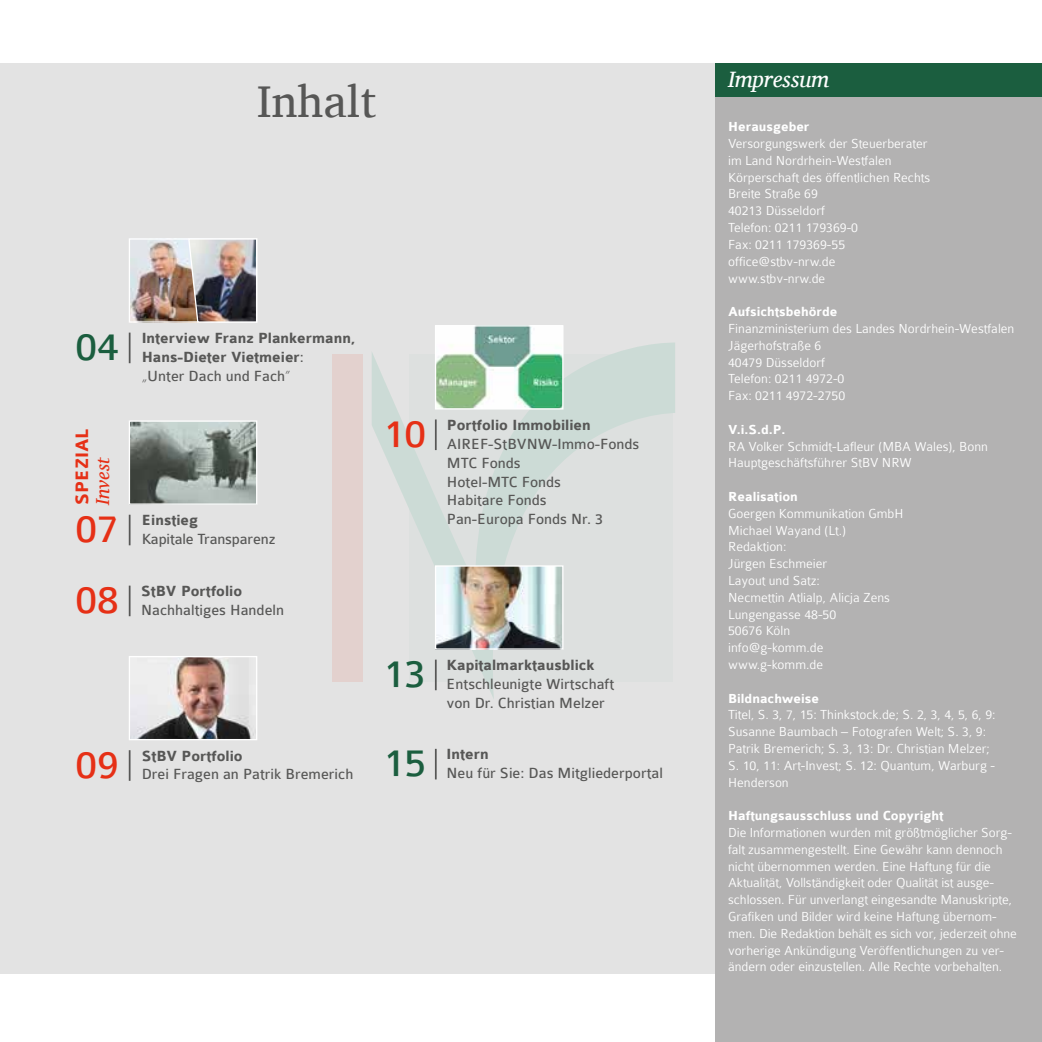
<style>
.page{position:relative;width:1042px;height:1042px;background:#fff}
.page>*{position:absolute;margin:0;border:0;box-sizing:border-box;transform-origin:0 0}
.t1{font:45.5px "Charis SIL";color:#575756}
.t2{font:42px "Colaborate";color:#e63016}
.t3{font:42px "Colaborate";color:#1b5e3f}
.t4{font:italic 22.75px "Charis SIL";color:#fff}
.t5{font:700 19.25px "Colaborate";color:#e63016}
.t6{font:italic 19.25px "Charis SIL";letter-spacing:-.005em;color:#e63016}
.t7{font:15.75px/18.9px "Colaborate";color:#575756}
.t8{font:700 15.75px/18.9px "Colaborate";color:#575756}
.t9{font:300 14px/16.8px "Colaborate";color:#fff}
.t10{font:700 14px "Colaborate";color:#fff}
.s1{font-weight:400}
.s2{font-weight:100}
</style>
<div class="page">
<div style="left:0;top:63px;width:734px;height:910px;background:#e3e3e3"></div>
<svg style="left:372px;top:336px;width:303px;height:363px"></svg>
<div style="left:332px;top:354px;width:31px;height:327px;background:#e3d1ce"></div>
<div style="left:716px;top:95px;width:326px;height:947px;background:#b3b2b2"></div>
<div style="left:716px;top:63px;width:326px;height:34px;background:#1b5e3f"></div>
<hr style="left:129px;top:585px;width:1px;height:31px;background:#575756">
<img style="left:131px;top:240px;width:56px;height:81px">
<div style="left:129px;top:238px;width:128px;height:85px;border:1px solid #fff"></div>
<img style="left:187px;top:238px;width:71px;height:85px">
<hr style="left:129px;top:333px;width:1px;height:30px;background:#575756">
<hr style="left:129px;top:515px;width:1px;height:30px;background:#575756">
<img style="left:131px;top:422px;width:124px;height:81px">
<div style="left:129px;top:420px;width:128px;height:85px;border:1px solid #fff"></div>
<hr style="left:129px;top:750px;width:1px;height:31px;background:#575756">
<img style="left:131px;top:658px;width:120px;height:80px">
<div style="left:129px;top:656px;width:128px;height:84px;border:1px solid #fff"></div>
<img style="left:437px;top:567px;width:124px;height:81px">
<div style="left:435px;top:565px;width:128px;height:85px;border:1px solid #fff"></div>
<hr style="left:435px;top:659px;width:2px;height:31px;background:#575756">
<hr style="left:435px;top:749px;width:2px;height:30px;background:#575756">
<hr style="left:435px;top:419px;width:2px;height:31px;background:#575756">
<img style="left:437px;top:327px;width:124px;height:80px">
<div style="left:435px;top:325px;width:128px;height:84px;border:1px solid #fff"></div>
<h1 class="t1" style="left:257px;top:75px;width:121px">Inhalt</h1>
<h2 class="t3" style="left:76px;top:325px;width:45px">04</h2>
<p class="t8" style="left:142px;top:329px;width:215px">Interview Franz Plankermann,<br>Hans-Dieter Vietmeier<span class="s1">:<br></span><span class="s2">„</span><span class="s1">Unter Dach und Fach</span><span class="s2">”</span></p>
<h3 class="t5" style="left:72px;top:505px;width:77px;rotate:-90deg">SPEZIAL</h3>
<h3 class="t6" style="left:91px;top:505px;width:49px;rotate:-90deg">Invest</h3>
<h2 class="t2" style="left:76px;top:507px;width:45px">07</h2>
<p class="t8" style="left:142px;top:511px;width:58px">Einstieg</p>
<p class="t7" style="left:142px;top:530px;width:135px">Kapitale Transparenz</p>
<h2 class="t2" style="left:76px;top:578px;width:45px">08</h2>
<p class="t8" style="left:141px;top:582px;width:102px">StBV Portfolio</p>
<p class="t7" style="left:141px;top:600px;width:144px">Nachhaltiges Handeln</p>
<h2 class="t2" style="left:76px;top:743px;width:45px">09</h2>
<p class="t8" style="left:142px;top:746px;width:102px">StBV Portfolio</p>
<p class="t7" style="left:142px;top:765px;width:213px">Drei Fragen an Patrik Bremerich</p>
<h2 class="t2" style="left:383px;top:412px;width:45px">10</h2>
<p class="t8" style="left:447px;top:416px;width:145px">Portfolio Immobilien</p>
<p class="t7" style="left:447px;top:434px;width:194px">AIREF-StBVNW-Immo-Fonds<br>MTC Fonds<br>Hotel-MTC Fonds<br>Habitare Fonds<br>Pan-Europa Fonds Nr. 3</p>
<h2 class="t3" style="left:383px;top:652px;width:45px">13</h2>
<p class="t8" style="left:446px;top:656px;width:149px">Kapitalmarktausblick</p>
<p class="t7" style="left:446px;top:674px;width:169px">Entschleunigte Wirtschaft von Dr. Christian Melzer</p>
<h2 class="t3" style="left:383px;top:741px;width:45px">15</h2>
<p class="t8" style="left:446px;top:745px;width:44px">Intern</p>
<p class="t7" style="left:446px;top:764px;width:218px">Neu für Sie: Das Mitgliederportal</p>
<h3 class="t4" style="left:728px;top:66px;width:102px">Impressum</h3>
<p class="t10" style="left:728px;top:120px;width:83px">Herausgeber</p>
<p class="t9" style="left:728px;top:135px;width:204px">Versorgungswerk der Steuerberater im Land Nordrhein-Westfalen<br>Körperschaft des öffentlichen Rechts<br>Breite Straße 69<br>40213 Düsseldorf<br>Telefon: 0211 179369-0<br>Fax: 0211 179369-55 office@stbv-nrw.de www.stbv-nrw.de</p>
<p class="t10" style="left:728px;top:304px;width:111px">Aufsichtsbehörde</p>
<p class="t9" style="left:728px;top:320px;width:288px">Finanzministerium des Landes Nordrhein-Westfalen<br>Jägerhofstraße 6<br>40479 Düsseldorf<br>Telefon: 0211 4972-0<br>Fax: 0211 4972-2750</p>
<p class="t10" style="left:728px;top:422px;width:59px">V.i.S.d.P.</p>
<p class="t9" style="left:728px;top:438px;width:261px">RA Volker Schmidt-Lafleur (MBA Wales), Bonn<br>Hauptgeschäftsführer StBV NRW</p>
<p class="t10" style="left:728px;top:489px;width:71px">Realisation</p>
<p class="t9" style="left:728px;top:505px;width:177px">Goergen Kommunikation GmbH<br>Michael Wayand (Lt.)<br>Redaktion:<br>Jürgen Eschmeier<br>Layout und Satz:<br>Necmettin Atlialp, Alicja Zens<br>Lungengasse 48-50<br>50676 Köln<br>info@g-komm.de www.g-komm.de</p>
<p class="t10" style="left:728px;top:691px;width:92px">Bildnachweise</p>
<p class="t9" style="left:728px;top:706px;width:269px">Titel, S. 3, 7, 15: Thinkstock.de; S. 2, 3, 4, 5, 6, 9:<br>Susanne Baumbach – Fotografen Welt; S. 3, 9:<br>Patrik Bremerich; S. 3, 13: Dr. Christian Melzer; S. 10, 11: Art-Invest; S. 12: Quantum, Warburg - Henderson</p>
<p class="t10" style="left:728px;top:808px;width:217px">Haftungsausschluss und Copyright</p>
<p class="t9" style="left:728px;top:824px;width:290px">Die Informationen wurden mit größtmöglicher Sorg&shy;falt zusammengestellt. Eine Gewähr kann dennoch nicht übernommen werden. Eine Haftung für die Aktualität, Vollständigkeit oder Qualität ist ausge&shy;schlossen. Für unverlangt eingesandte Manuskripte, Grafiken und Bilder wird keine Haftung übernom&shy;men. Die Redaktion behält es sich vor, jederzeit ohne vorherige Ankündigung Veröffentlichungen zu ver&shy;ändern oder einzustellen. Alle Rechte vorbehalten.</p>
</div>
